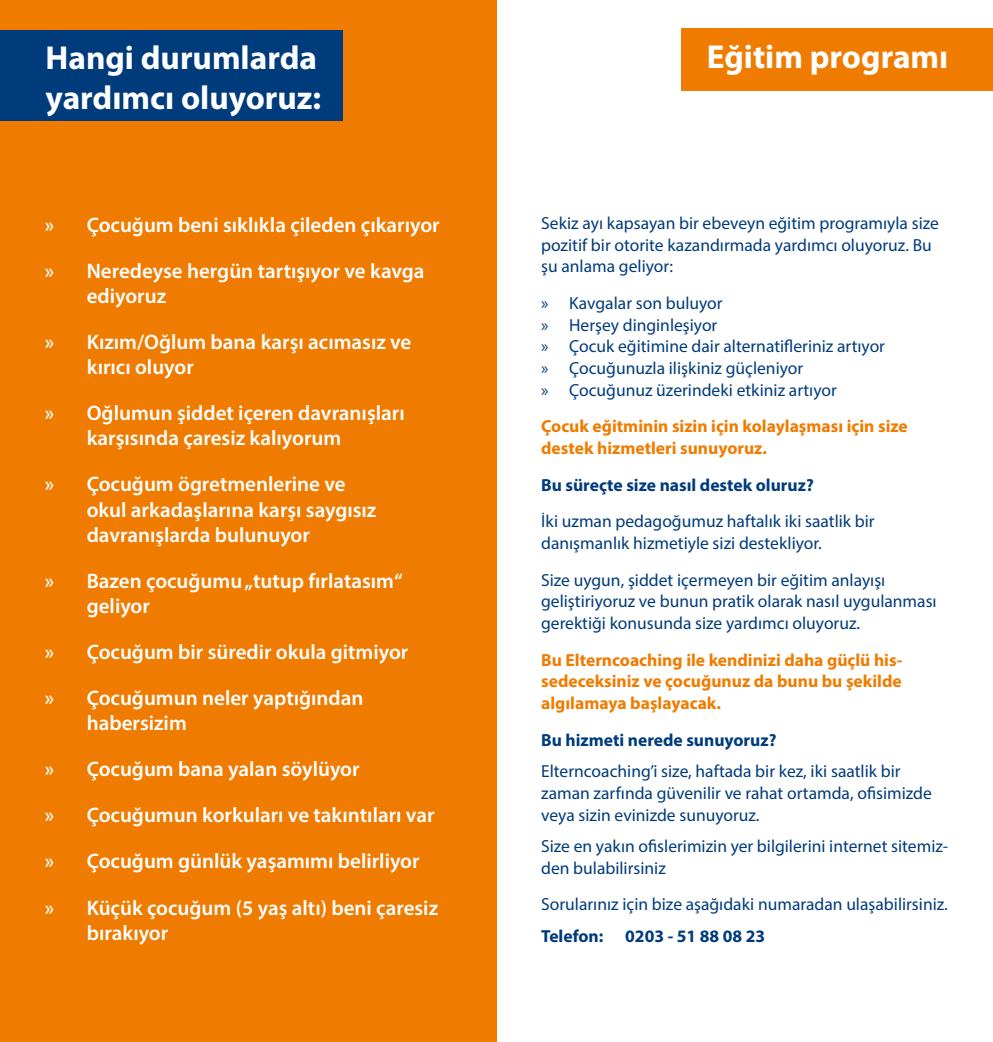
<style>
.page{position:relative;width:993px;height:1042px;background:#fff}
.page>*{position:absolute;margin:0;border:0;box-sizing:border-box;transform-origin:0 0}
.t1{font:700 33.25px/39.9px "Myriad Pro";color:#fff}
.t2{font:600 21px/46px "Myriad Pro";color:#fff}
.t3{font:17.5px/21.7px "Myriad Pro";color:#003b7c}
.t4{font:700 17.5px/21.7px "Myriad Pro";color:#ef7c00}
.t5{font:700 17.5px "Myriad Pro";color:#003b7c}
</style>
<div class="page">
<div style="left:0;top:0;width:496px;height:1042px;background:#ef7c00"></div>
<div style="left:0;top:30px;width:342px;height:90px;background:#003b7c"></div>
<div style="left:681px;top:29px;width:311px;height:62px;background:#ef7c00"></div>
<h1 class="t1" style="left:45px;top:37px;width:277px">Hangi durumlarda yardımcı oluyoruz:</h1>
<h1 class="t1" style="left:706px;top:36px;width:243px">Eğitim programı</h1>
<p class="t2" style="left:45px;top:201px;width:396px">» Çocuğum beni sıklıkla çileden çıkarıyor » Neredeyse hergün tartışıyor ve kavga</p>
<p class="t2" style="left:45px;top:272px;width:368px;text-indent:42px">ediyoruz<br>» Kızım/Oğlum bana karşı acımasız ve</p>
<p class="t2" style="left:45px;top:343px;width:361px;text-indent:42px">kırıcı oluyor<br>» Oğlumun şiddet içeren davranışları</p>
<p class="t2" style="left:45px;top:415px;width:302px;text-align:right">karşısında çaresiz kalıyorum<br>» Çocuğum ögretmenlerine ve</p>
<p class="t2" style="left:87px;top:496px;width:291px;line-height:25.2px">okul arkadaşlarına karşı saygısız davranışlarda bulunuyor</p>
<p class="t2" style="left:87px;top:568px;width:317px;line-height:25.2px;text-indent:-42px">» Bazen çocuğumu „tutup fırlatasım“ geliyor</p>
<p class="t2" style="left:45px;top:628px;width:365px">» Çocuğum bir süredir okula gitmiyor » Çocuğumun neler yaptığından</p>
<p class="t2" style="left:45px;top:700px;width:395px;text-indent:42px">habersizim<br>» Çocuğum bana yalan söylüyor<br>» Çocuğumun korkuları ve takıntıları var » Çocuğum günlük yaşamımı belirliyor<br>» Küçük çocuğum (5 yaş altı) beni çaresiz</p>
<p class="t2" style="left:87px;top:909px;width:83px">bırakıyor</p>
<p class="t3" style="left:541px;top:212px;width:399px">Sekiz ayı kapsayan bir ebeveyn eğitim programıyla size pozitif bir otorite kazandırmada yardımcı oluyoruz. Bu şu anlama geliyor:</p>
<p class="t3" style="left:541px;top:292px;width:345px">» Kavgalar son buluyor<br>» Herşey dinginleşiyor<br>» Çocuk eğitimine dair alternatifleriniz artıyor » Çocuğunuzla ilişkiniz güçleniyor<br>» Çocuğunuz üzerindeki etkiniz artıyor</p>
<p class="t4" style="left:541px;top:415px;width:368px">Çocuk eğitminin sizin için kolaylaşması için size destek hizmetleri sunuyoruz.</p>
<p class="t5" style="left:541px;top:473px;width:274px">Bu süreçte size nasıl destek oluruz?</p>
<p class="t3" style="left:541px;top:510px;width:335px">İki uzman pedagoğumuz haftalık iki saatlik bir danışmanlık hizmetiyle sizi destekliyor.</p>
<p class="t3" style="left:541px;top:568px;width:397px">Size uygun, şiddet içermeyen bir eğitim anlayışı geliştiriyoruz ve bunun pratik olarak nasıl uygulanması gerektiği konusunda size yardımcı oluyoruz.</p>
<p class="t4" style="left:541px;top:648px;width:362px;text-align:justify">Bu Elterncoaching ile kendinizi daha güçlü his&shy;sedeceksiniz ve çocuğunuz da bunu bu şekilde algılamaya başlayacak.</p>
<p class="t5" style="left:541px;top:728px;width:237px">Bu hizmeti nerede sunuyoruz?</p>
<p class="t3" style="left:541px;top:760px;width:392px">Elterncoaching’i size, haftada bir kez, iki saatlik bir zaman zarfında güvenilir ve rahat ortamda, ofisimizde veya sizin evinizde sunuyoruz.</p>
<p class="t3" style="left:541px;top:835px;width:408px">Size en yakın ofislerimizin yer bilgilerini internet sitemiz&shy;den bulabilirsiniz</p>
<p class="t3" style="left:541px;top:893px;width:408px">Sorularınız için bize aşağıdaki numaradan ulaşabilirsiniz.</p>
<p class="t5" style="left:541px;top:925px;width:225px">Telefon: 0203 - 51 88 08 23</p>
</div>
